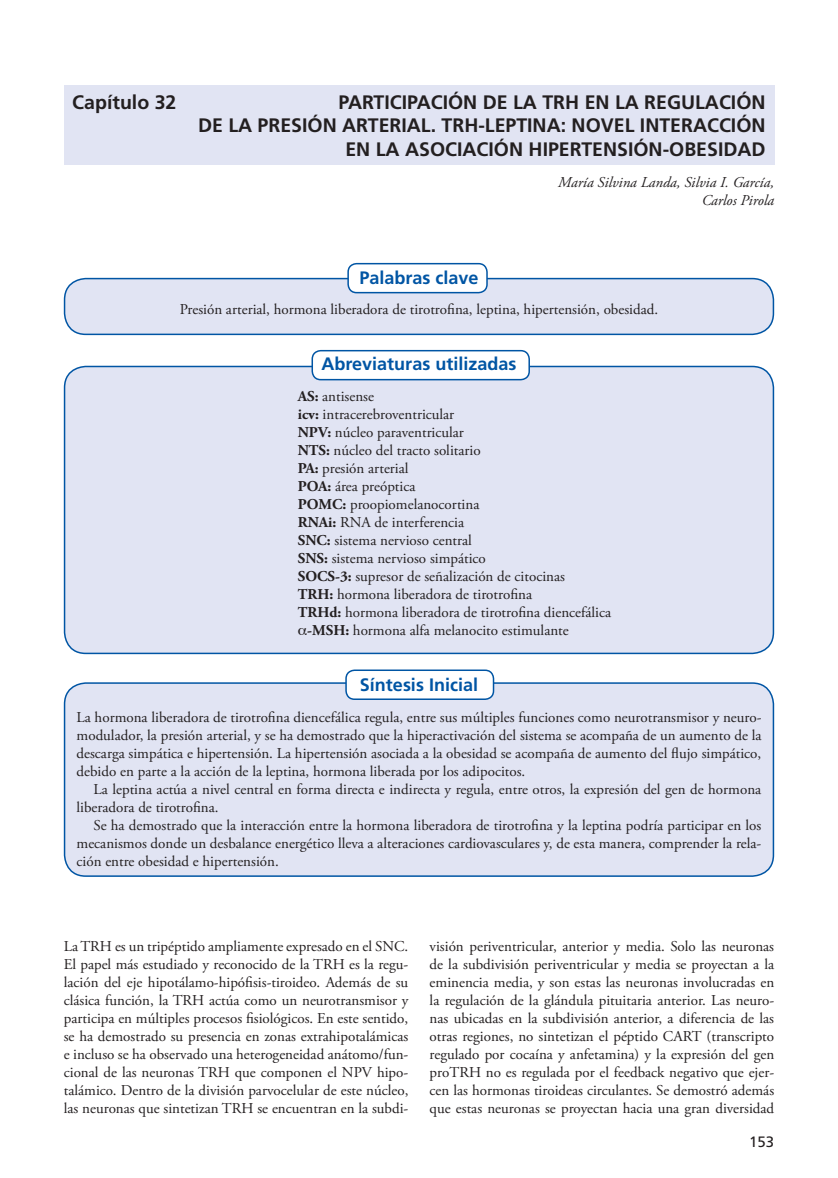
<style>
.page{position:relative;width:838px;height:1178px;background:#fff}
.page>*{position:absolute;margin:0;border:0;box-sizing:border-box;transform-origin:0 0}
.t1{font:700 19.5px/23.4px "Frutiger";color:#231f20;text-align:right}
.t2{font:700 18px "Frutiger";color:#0055a4}
.t3{font:15px/18px "Adobe Garamond Pro";color:#231f20;text-align:justify}
.t4{font:italic 15px/18px "Adobe Garamond Pro";color:#231f20;text-align:right}
.t5{font:15px "Frutiger";color:#231f20}
.s1{font-weight:700}
</style>
<div class="page">
<div style="left:64px;top:85px;width:710px;height:80px;background:#e1e4f3"></div>
<div style="left:65px;top:683px;width:708px;height:193px;background:#e1e4f3;border-radius:21px"></div>
<div style="left:64px;top:682px;width:710px;height:195px;border:2px solid #0055a4;border-radius:21px"></div>
<div style="left:65px;top:366px;width:708px;height:287px;background:#e1e4f3;border-radius:21px"></div>
<div style="left:64px;top:366px;width:710px;height:288px;border:2px solid #0055a4;border-radius:21px"></div>
<div style="left:65px;top:279px;width:708px;height:55px;background:#e1e4f3;border-radius:21px"></div>
<div style="left:64px;top:278px;width:710px;height:57px;border:2px solid #0055a4;border-radius:21px"></div>
<div style="left:348px;top:264px;width:139px;height:29px;background:#fff;border-radius:9px"></div>
<div style="left:347px;top:263px;width:141px;height:30px;border:2px solid #0055a4;border-radius:9px"></div>
<div style="left:312px;top:351px;width:217px;height:29px;background:#fff;border-radius:9px"></div>
<div style="left:311px;top:350px;width:219px;height:30px;border:2px solid #0055a4;border-radius:9px"></div>
<div style="left:346px;top:670px;width:147px;height:29px;background:#fff;border-radius:9px"></div>
<div style="left:345px;top:669px;width:149px;height:31px;border:2px solid #0055a4;border-radius:9px"></div>
<h1 class="t1" style="left:72px;top:90px;width:106px">Capítulo 32</h1>
<h1 class="t1" style="left:198px;top:90px;width:569px">PARTICIPACIÓN DE LA TRH EN LA REGULACIÓN<br>DE LA PRESIÓN ARTERIAL. TRH-LEPTINA: NOVEL INTERACCIÓN<br>EN LA ASOCIACIÓN HIPERTENSIÓN-OBESIDAD</h1>
<p class="t4" style="left:558px;top:174px;width:217px">María Silvina Landa, Silvia I. García,<br>Carlos Pirola</p>
<p class="t2" style="left:359px;top:267px;width:121px">Palabras clave</p>
<p class="t3" style="left:180px;top:301px;width:480px">Presión arterial, hormona liberadora de tirotrofina, leptina, hipertensión, obesidad.</p>
<p class="t2" style="left:321px;top:353px;width:196px">Abreviaturas utilizadas</p>
<p class="t3" style="left:298px;top:388px;width:78px"><span class="s1">AS:</span> antisense</p>
<p class="t3" style="left:298px;top:406px;width:158px"><span class="s1">icv:</span> intracerebroventricular</p>
<p class="t3" style="left:298px;top:424px;width:168px"><span class="s1">NPV:</span> núcleo paraventricular</p>
<p class="t3" style="left:298px;top:442px;width:184px"><span class="s1">NTS:</span> núcleo del tracto solitario</p>
<p class="t3" style="left:298px;top:460px;width:112px"><span class="s1">PA:</span> presión arterial</p>
<p class="t3" style="left:298px;top:478px;width:119px"><span class="s1">POA:</span> área preóptica</p>
<p class="t3" style="left:298px;top:496px;width:183px"><span class="s1">POMC:</span> proopiomelanocortina</p>
<p class="t3" style="left:298px;top:514px;width:168px"><span class="s1">RNAi:</span> RNA de interferencia</p>
<p class="t3" style="left:298px;top:532px;width:176px"><span class="s1">SNC:</span> sistema nervioso central</p>
<p class="t3" style="left:298px;top:550px;width:190px"><span class="s1">SNS:</span> sistema nervioso simpático</p>
<p class="t3" style="left:298px;top:568px;width:269px"><span class="s1">SOCS-3:</span> supresor de señalización de citocinas</p>
<p class="t3" style="left:298px;top:586px;width:236px"><span class="s1">TRH:</span> hormona liberadora de tirotrofina</p>
<p class="t3" style="left:298px;top:604px;width:315px"><span class="s1">TRHd:</span> hormona liberadora de tirotrofina diencefálica</p>
<p class="t3" style="left:307px;top:622px;width:263px"><span class="s1">-MSH:</span> hormona alfa melanocito estimulante</p>
<p class="t2" style="left:360px;top:674px;width:120px">Síntesis Inicial</p>
<p class="t3" style="left:77px;top:708px;width:686px">La hormona liberadora de tirotrofina diencefálica regula, entre sus múltiples funciones como neurotransmisor y neuro&shy;modulador, la presión arterial, y se ha demostrado que la hiperactivación del sistema se acompaña de un aumento de la descarga simpática e hipertensión. La hipertensión asociada a la obesidad se acompaña de aumento del flujo simpático, debido en parte a la acción de la leptina, hormona liberada por los adipocitos.</p>
<p class="t3" style="left:77px;top:780px;width:686px;text-indent:17px">La leptina actúa a nivel central en forma directa e indirecta y regula, entre otros, la expresión del gen de hormona liberadora de tirotrofina.</p>
<p class="t3" style="left:77px;top:816px;width:686px;text-indent:17px">Se ha demostrado que la interacción entre la hormona liberadora de tirotrofina y la leptina podría participar en los mecanismos donde un desbalance energético lleva a alteraciones cardiovasculares y, de esta manera, comprender la rela&shy;ción entre obesidad e hipertensión.</p>
<p class="t3" style="left:64px;top:937px;width:346px">La TRH es un tripéptido ampliamente expresado en el SNC.<br>El papel más estudiado y reconocido de la TRH es la regu&shy;lación del eje hipotálamo-hipófisis-tiroideo. Además de su clásica función, la TRH actúa como un neurotransmisor y participa en múltiples procesos fisiológicos. En este sentido, se ha demostrado su presencia en zonas extrahipotalámicas e incluso se ha observado una heterogeneidad anátomo/fun&shy;cional de las neuronas TRH que componen el NPV hipo&shy;talámico. Dentro de la división parvocelular de este núcleo, las neuronas que sintetizan TRH se encuentran en la subdi-</p>
<p class="t3" style="left:429px;top:937px;width:346px">visión periventricular, anterior y media. Solo las neuronas de la subdivisión periventricular y media se proyectan a la eminencia media, y son estas las neuronas involucradas en la regulación de la glándula pituitaria anterior. Las neuro&shy;nas ubicadas en la subdivisión anterior, a diferencia de las otras regiones, no sintetizan el péptido CART (transcripto regulado por cocaína y anfetamina) y la expresión del gen proTRH no es regulada por el feedback negativo que ejer&shy;cen las hormonas tiroideas circulantes. Se demostró además que estas neuronas se proyectan hacia una gran diversidad</p>
<p class="t5" style="left:749px;top:1133px;width:27px">153</p>
</div>
